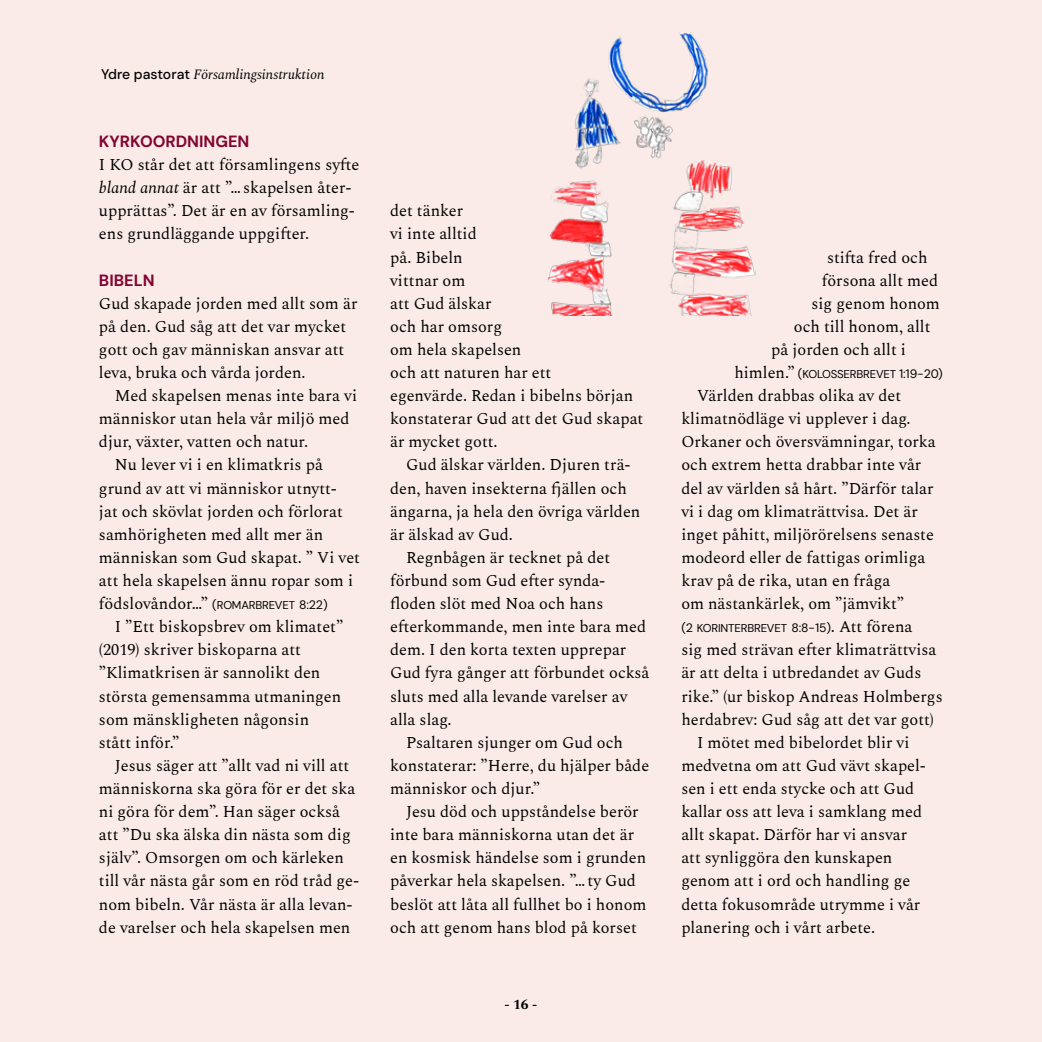
<style>
.page{position:relative;width:1042px;height:1042px;background:#faebe8}
.page>*{position:absolute;margin:0;border:0;box-sizing:border-box;transform-origin:0 0}
.Bröd_indrag{font:16.28px/23.1px "Spectral";color:#000}
.Bröd{font:16.28px/23.1px "Spectral";color:#000}
.Mellanrubrik{font:16.28px "DM Sans 9 pt";color:#830531}
.t1{font:italic 14px "Spectral";color:#000}
.t2{font:700 14px "Spectral";color:#000}
.Bröd_indrag-2{font:11.38px "DM Sans 9 pt";letter-spacing:-.015em;color:#000}
.s1{font-family:"DM Sans 9 pt";font-style:normal}
.s2{font-style:italic}
.s3{font-family:"DM Sans 9 pt";font-size:12.25px}
.s4{font-family:"DM Sans 9 pt";font-size:11.38px}
.s5{font-family:"Spectral";font-size:16.28px}
.s6{font-size:12.25px}
</style>
<div class="page">
<hr style="left:1041px;top:0;width:1px;height:1042px;background:#fff">
<hr style="left:1041px;top:709px;width:1px;height:333px;background:#000">
<img style="left:548px;top:32px;width:207px;height:283px">
<p class="t1" style="left:101px;top:64px;width:225px"><span class="s1">Ydre pastorat</span> Församlingsinstruktion</p>
<p class="Mellanrubrik" style="left:99px;top:131px;width:152px">KYRKOORDNINGEN</p>
<p class="Bröd" style="left:99px;top:152px;width:262px">I KO står det att församlingens syfte <span class="s2">bland annat</span> är att ”… skapelsen åter&shy;upprättas”. Det är en av församling&shy;ens grundläggande uppgifter.</p>
<p class="Mellanrubrik" style="left:99px;top:270px;width:57px">BIBELN</p>
<p class="Bröd" style="left:99px;top:291px;width:260px">Gud skapade jorden med allt som är på den. Gud såg att det var mycket gott och gav människan ansvar att leva, bruka och vårda jorden.</p>
<p class="Bröd_indrag" style="left:99px;top:383px;width:260px;text-indent:16px">Med skapelsen menas inte bara vi människor utan hela vår miljö med djur, växter, vatten och natur.</p>
<p class="Bröd_indrag" style="left:99px;top:452px;width:262px;text-indent:16px">Nu lever vi i en klimatkris på grund av att vi människor utnytt-<br>jat och skövlat jorden och förlorat samhörigheten med allt mer än människan som Gud skapat. ” Vi vet att hela skapelsen ännu ropar som i födslovåndor…” <span class="s3">(</span><span class="s4">ROMARBREVET</span> <span class="s3">8:22)</span></p>
<p class="Bröd_indrag" style="left:99px;top:614px;width:246px;text-indent:16px">I ”Ett biskopsbrev om klimatet” (2019) skriver biskoparna att ”Klimatkrisen är sannolikt den största gemensamma utmaningen som mänskligheten någonsin stått inför.”</p>
<p class="Bröd_indrag" style="left:99px;top:753px;width:262px;text-indent:16px">Jesus säger att ”allt vad ni vill att människorna ska göra för er det ska ni göra för dem”. Han säger också att ”Du ska älska din nästa som dig själv”. Omsorgen om och kärleken till vår nästa går som en röd tråd ge&shy;nom bibeln. Vår nästa är alla levan&shy;de varelser och hela skapelsen men</p>
<p class="Bröd_indrag" style="left:390px;top:198px;width:255px">det tänker<br>vi inte alltid<br>på. Bibeln<br>vittnar om<br>att Gud älskar<br>och har omsorg<br>om hela skapelsen<br>och att naturen har ett<br>egenvärde. Redan i bibelns början konstaterar Gud att det Gud skapat är mycket gott.</p>
<p class="Bröd_indrag" style="left:390px;top:452px;width:252px;text-indent:16px">Gud älskar världen. Djuren trä&shy;den, haven insekterna fjällen och ängarna, ja hela den övriga världen är älskad av Gud.</p>
<p class="Bröd_indrag" style="left:390px;top:545px;width:261px;text-indent:16px">Regnbågen är tecknet på det förbund som Gud efter synda&shy;floden slöt med Noa och hans efterkommande, men inte bara med dem. I den korta texten upprepar<br>Gud fyra gånger att förbundet också sluts med alla levande varelser av alla slag.</p>
<p class="Bröd_indrag" style="left:390px;top:729px;width:261px;text-indent:16px">Psaltaren sjunger om Gud och konstaterar: ”Herre, du hjälper både människor och djur.”</p>
<p class="Bröd_indrag" style="left:390px;top:799px;width:258px;text-indent:16px">Jesu död och uppståndelse berör inte bara människorna utan det är en kosmisk händelse som i grunden påverkar hela skapelsen. ”… ty Gud beslöt att låta all fullhet bo i honom och att genom hans blod på korset</p>
<p class="t2" style="left:504px;top:993px;width:35px">- 16 -</p>
<p class="Bröd_indrag" style="left:827px;top:244px;width:102px">stifta fred och</p>
<p class="Bröd_indrag" style="left:822px;top:267px;width:118px">försona allt med</p>
<p class="Bröd_indrag" style="left:811px;top:291px;width:130px">sig genom honom</p>
<p class="Bröd_indrag" style="left:794px;top:314px;width:138px">och till honom, allt</p>
<p class="Bröd_indrag" style="left:771px;top:337px;width:136px">på jorden och allt i</p>
<p class="Bröd_indrag-2" style="left:734px;top:367px;width:210px"><span class="s5">himlen.”</span> <span class="s6">(</span>KOLOSSERBREVET <span class="s6">1:19-20)</span></p>
<p class="Bröd_indrag" style="left:681px;top:383px;width:256px;text-indent:16px">Världen drabbas olika av det klimatnödläge vi upplever i dag.<br>Orkaner och översvämningar, torka och extrem hetta drabbar inte vår del av världen så hårt. ”Därför talar vi i dag om klimaträttvisa. Det är inget påhitt, miljörörelsens senaste modeord eller de fattigas orimliga krav på de rika, utan en fråga<br>om nästankärlek, om ”jämvikt”</p>
<p class="Bröd_indrag-2" style="left:681px;top:621px;width:233px"><span class="s6">(2</span> KORINTERBREVET <span class="s6">8:8-15)</span><span class="s5">. Att förena</span></p>
<p class="Bröd_indrag" style="left:681px;top:637px;width:263px">sig med strävan efter klimaträttvisa är att delta i utbredandet av Guds rike.” (ur biskop Andreas Holmbergs herdabrev: Gud såg att det var gott)</p>
<p class="Bröd_indrag" style="left:681px;top:729px;width:246px;text-indent:16px">I mötet med bibelordet blir vi medvetna om att Gud vävt skapel&shy;sen i ett enda stycke och att Gud kallar oss att leva i samklang med allt skapat. Därför har vi ansvar att synliggöra den kunskapen genom att i ord och handling ge detta fokusområde utrymme i vår planering och i vårt arbete.</p>
</div>
